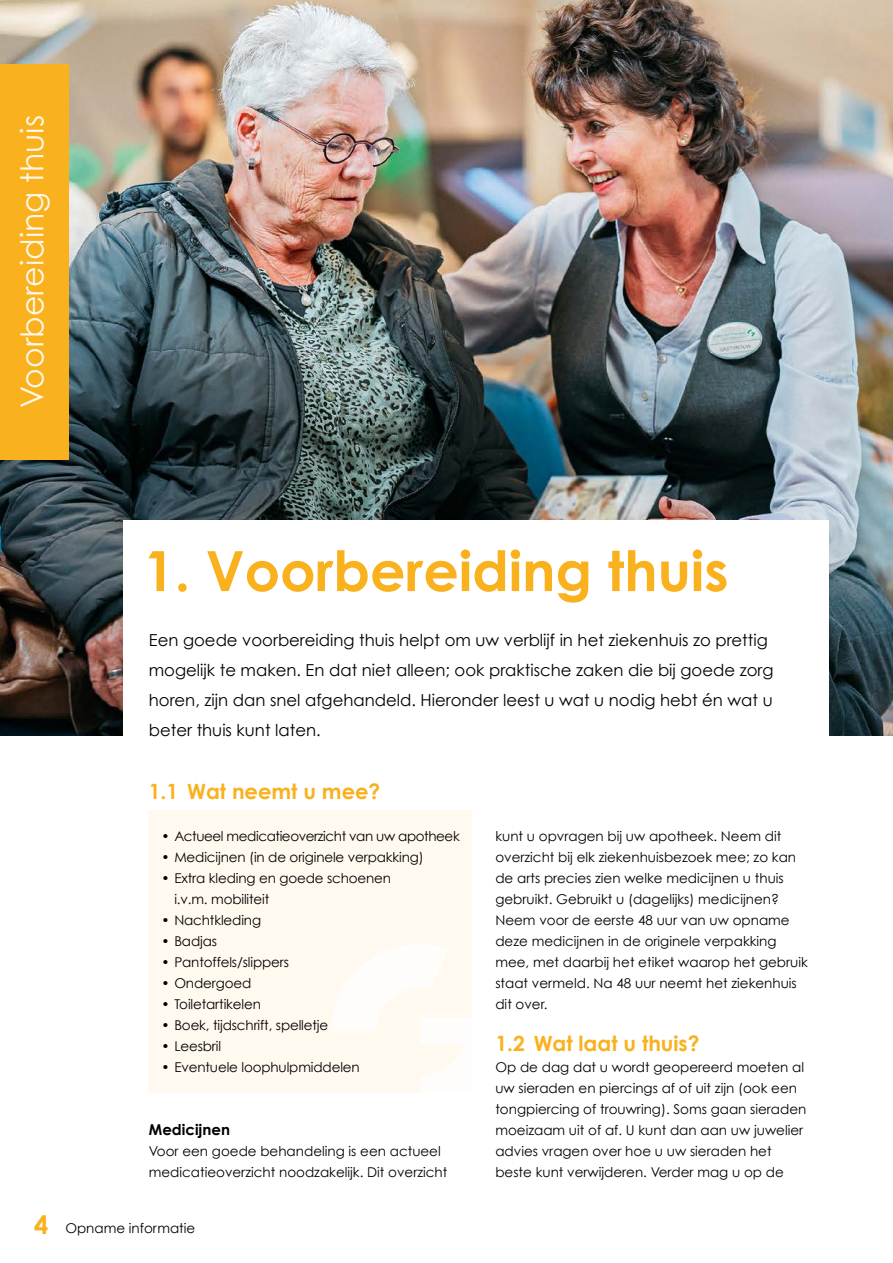
<style>
.page{position:relative;width:893px;height:1263px;background:#fff}
.page>*{position:absolute;margin:0;border:0;box-sizing:border-box;transform-origin:0 0}
.t1{font:700 55.5px "Century Gothic";color:#f9b11e}
.t2{font:31.5px "Century Gothic";color:#fff}
.t3{font:700 21px "Century Gothic";color:#f9b11e}
.t4{font:16.5px/30px "Century Gothic";color:#000}
.t5{font:700 15px "Century Gothic";color:#000}
.t6{font:13.5px/21px "Century Gothic";color:#000}
.t7{font:13.5px "Century Gothic";letter-spacing:-.03em;color:#000}
.s1{font-weight:700;font-size:25.5px;color:#f9b11e}
</style>
<div class="page">
<img style="left:0;top:0;width:893px;height:736px">
<div style="left:123px;top:520px;width:706px;height:243px;background:#fff"></div>
<div style="left:149px;top:810px;width:323px;height:283px;background:#fff9f0"></div>
<svg style="left:332px;top:944px;width:140px;height:149px"></svg>
<div style="left:0;top:64px;width:68px;height:395px;background:#f9b11e"></div>
<h2 class="t2" style="left:13px;top:408px;width:294px;rotate:-90deg">Voorbereiding thuis</h2>
<h1 class="t1" style="left:144px;top:536px;width:586px">1. Voorbereiding thuis</h1>
<p class="t4" style="left:149px;top:625px;width:626px">Een goede voorbereiding thuis helpt om uw verblijf in het ziekenhuis zo prettig mogelijk te maken. En dat niet alleen; ook praktische zaken die bij goede zorg horen, zijn dan snel afgehandeld. Hieronder leest u wat u nodig hebt én wat u beter thuis kunt laten.</p>
<h3 class="t3" style="left:149px;top:778px;width:233px">1.1 Wat neemt u mee?</h3>
<p class="t7" style="left:162px;top:828px;width:300px">• Actueel medicatieoverzicht van uw apotheek</p>
<p class="t6" style="left:162px;top:846px;width:264px">• Medicijnen (in de originele verpakking)</p>
<p class="t6" style="left:174px;top:867px;width:218px;text-indent:-13px">• Extra kleding en goede schoenen i.v.m. mobiliteit</p>
<p class="t6" style="left:162px;top:909px;width:101px">• Nachtkleding</p>
<p class="t6" style="left:162px;top:930px;width:57px">• Badjas</p>
<p class="t6" style="left:162px;top:951px;width:129px">• Pantoffels/slippers</p>
<p class="t6" style="left:162px;top:972px;width:91px">• Ondergoed</p>
<p class="t6" style="left:162px;top:993px;width:101px">• Toiletartikelen</p>
<p class="t6" style="left:162px;top:1014px;width:168px">• Boek, tijdschrift, spelletje</p>
<p class="t6" style="left:162px;top:1035px;width:61px">• Leesbril</p>
<p class="t6" style="left:162px;top:1056px;width:200px">• Eventuele loophulpmiddelen</p>
<p class="t5" style="left:149px;top:1120px;width:83px">Medicijnen</p>
<p class="t6" style="left:149px;top:1140px;width:300px">Voor een goede behandeling is een actueel medicatieoverzicht noodzakelijk. Dit overzicht</p>
<p class="t6" style="left:495px;top:825px;width:314px">kunt u opvragen bij uw apotheek. Neem dit overzicht bij elk ziekenhuisbezoek mee; zo kan de arts precies zien welke medicijnen u thuis gebruikt. Gebruikt u (dagelijks) medicijnen?<br>Neem voor de eerste 48 uur van uw opname deze medicijnen in de originele verpakking mee, met daarbij het etiket waarop het gebruik staat vermeld. Na 48 uur neemt het ziekenhuis dit over.</p>
<h3 class="t3" style="left:495px;top:1030px;width:206px">1.2 Wat laat u thuis?</h3>
<p class="t6" style="left:495px;top:1056px;width:313px">Op de dag dat u wordt geopereerd moeten al uw sieraden en piercings af of uit zijn (ook een tongpiercing of trouwring). Soms gaan sieraden moeizaam uit of af. U kunt dan aan uw juwelier advies vragen over hoe u uw sieraden het beste kunt verwijderen. Verder mag u op de</p>
<p class="t6" style="left:34px;top:1218px;width:163px"><span class="s1">4</span> Opname informatie</p>
</div>
